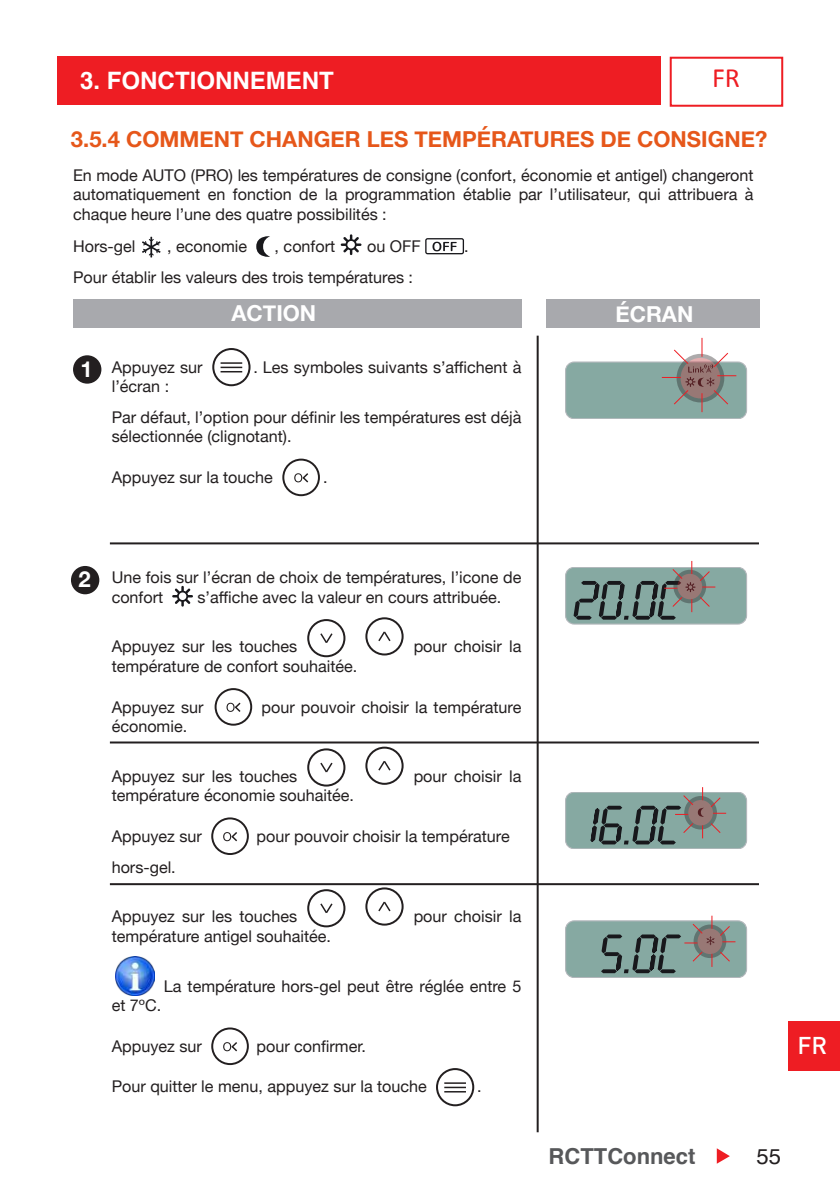
<style>
.page{position:relative;width:840px;height:1191px;background:#fff}
.page>*{position:absolute;margin:0;border:0;box-sizing:border-box;transform-origin:0 0}
.t1{font:28px "Calibri";color:#ee1d23}
.t2{font:700 24px "Helvetica";color:#fff}
.t3{font:500 24px "DIN Pro";color:#fff}
.t4{font:700 22px "Helvetica Neue";color:#e6571a}
.t5{font:700 22px "Helvetica Neue";color:#fff}
.t6{font:700 22px "Helvetica";color:#57585a}
.t7{font:22px "Helvetica";color:#231f20}
.t8{font:16.2px/19.4px "Helvetica Neue";color:#231f20}
.s1{font-weight:700;font-size:22px;color:#fff}
</style>
<div class="page">
<svg style="left:716px;top:1148px;width:13px;height:15px"></svg>
<div style="left:669px;top:57px;width:113px;height:50px;border:2px solid #ee1d23"></div>
<div style="left:57px;top:57px;width:603px;height:48px;background:#ee1d23"></div>
<div style="left:787px;top:1021px;width:52px;height:49px;background:#ee1d23"></div>
<svg style="left:142px;top:237px;width:18px;height:20px"></svg>
<svg style="left:256px;top:236px;width:14px;height:21px"></svg>
<svg style="left:340px;top:234px;width:21px;height:21px"></svg>
<svg style="left:425px;top:238px;width:39px;height:16px"></svg>
<div style="left:73px;top:355px;width:28px;height:29px;background:#231f20;border-radius:50%"></div>
<div style="left:565px;top:362px;width:181px;height:57px;background:#86a9a2;border-radius:9px"></div>
<div style="left:564px;top:362px;width:182px;height:57px;border:1px solid #b2b7bb;border-radius:9px"></div>
<svg style="left:661px;top:338px;width:75px;height:74px"></svg>
<hr style="left:536px;top:336px;width:2px;height:796px;background:#231f20">
<div style="left:73px;top:299px;width:448px;height:29px;background:#a8a9ad"></div>
<div style="left:546px;top:299px;width:213px;height:29px;background:#a8a9ad"></div>
<hr style="left:110px;top:542px;width:648px;height:2px;background:#231f20">
<div style="left:212px;top:348px;width:38px;height:38px;border:2px solid #231f20;border-radius:50%"></div>
<hr style="left:220px;top:362px;width:22px;height:2px;background:#231f20">
<svg style="left:220px;top:367px;width:22px;height:5px"></svg>
<div style="left:282px;top:458px;width:38px;height:38px;border:2px solid #231f20;border-radius:50%"></div>
<svg style="left:294px;top:473px;width:15px;height:10px"></svg>
<div style="left:71px;top:566px;width:28px;height:28px;background:#231f20;border-radius:50%"></div>
<svg style="left:172px;top:586px;width:21px;height:20px"></svg>
<div style="left:307px;top:619px;width:38px;height:38px;border:2px solid #231f20;border-radius:50%"></div>
<svg style="left:320px;top:633px;width:13px;height:10px"></svg>
<div style="left:365px;top:617px;width:38px;height:38px;border:2px solid #231f20;border-radius:50%"></div>
<svg style="left:378px;top:631px;width:13px;height:11px"></svg>
<div style="left:214px;top:688px;width:38px;height:37px;border:2px solid #231f20;border-radius:50%"></div>
<svg style="left:226px;top:702px;width:15px;height:10px"></svg>
<div style="left:307px;top:748px;width:38px;height:38px;border:2px solid #231f20;border-radius:50%"></div>
<svg style="left:320px;top:762px;width:13px;height:11px"></svg>
<div style="left:365px;top:746px;width:38px;height:39px;border:2px solid #231f20;border-radius:50%"></div>
<svg style="left:378px;top:761px;width:13px;height:10px"></svg>
<div style="left:211px;top:817px;width:38px;height:38px;border:2px solid #231f20;border-radius:50%"></div>
<svg style="left:223px;top:832px;width:14px;height:10px"></svg>
<div style="left:307px;top:889px;width:38px;height:38px;border:2px solid #231f20;border-radius:50%"></div>
<svg style="left:320px;top:903px;width:13px;height:10px"></svg>
<div style="left:365px;top:887px;width:38px;height:38px;border:2px solid #231f20;border-radius:50%"></div>
<svg style="left:378px;top:901px;width:13px;height:11px"></svg>
<img style="left:115px;top:956px;width:39px;height:39px">
<div style="left:211px;top:1027px;width:38px;height:38px;border:2px solid #231f20;border-radius:50%"></div>
<svg style="left:223px;top:1042px;width:14px;height:10px"></svg>
<div style="left:436px;top:1068px;width:38px;height:38px;border:2px solid #231f20;border-radius:50%"></div>
<svg style="left:444px;top:1082px;width:21px;height:1px"></svg>
<hr style="left:444px;top:1086px;width:21px;height:2px;background:#231f20">
<svg style="left:444px;top:1091px;width:21px;height:1px"></svg>
<div style="left:565px;top:567px;width:181px;height:57px;background:#86a9a2;border-radius:9px"></div>
<div style="left:564px;top:567px;width:182px;height:57px;border:1px solid #b2b7bb;border-radius:9px"></div>
<svg style="left:573px;top:561px;width:142px;height:58px"></svg>
<div style="left:565px;top:792px;width:181px;height:57px;background:#86a9a2;border-radius:9px"></div>
<div style="left:564px;top:792px;width:182px;height:57px;border:1px solid #b2b7bb;border-radius:9px"></div>
<svg style="left:685px;top:798px;width:29px;height:29px"></svg>
<div style="left:683px;top:796px;width:33px;height:33px;border:4px solid #231f20;border-radius:50%"></div>
<svg style="left:709px;top:797px;width:16px;height:16px"></svg>
<svg style="left:709px;top:822px;width:12px;height:11px"></svg>
<svg style="left:590px;top:787px;width:113px;height:57px"></svg>
<hr style="left:110px;top:741px;width:648px;height:2px;background:#231f20">
<hr style="left:110px;top:883px;width:648px;height:2px;background:#231f20">
<div style="left:565px;top:921px;width:181px;height:56px;background:#86a9a2;border-radius:9px"></div>
<div style="left:564px;top:920px;width:182px;height:57px;border:1px solid #b2b7bb;border-radius:9px"></div>
<svg style="left:600px;top:915px;width:135px;height:58px"></svg>
<h1 class="t1" style="left:711px;top:61px;width:30px">FR</h1>
<h2 class="t2" style="left:80px;top:61px;width:255px">3. FONCTIONNEMENT</h2>
<h3 class="t4" style="left:71px;top:122px;width:697px">3.5.4 COMMENT CHANGER LES TEMPÉRATURES DE CONSIGNE?</h3>
<p class="t8" style="left:73px;top:166px;width:681px;text-align:justify">En mode AUTO (PRO) les températures de consigne (confort, économie et antigel) changeront automatiquement en fonction de la programmation établie par l’utilisateur, qui attribuera à chaque heure l’une des quatre possibilités :</p>
<p class="t8" style="left:73px;top:237px;width:64px">Hors-gel</p>
<p class="t8" style="left:167px;top:237px;width:81px">, economie</p>
<p class="t8" style="left:274px;top:237px;width:62px">, confort</p>
<p class="t8" style="left:367px;top:237px;width:55px">ou OFF</p>
<p class="t8" style="left:464px;top:237px;width:6px">.</p>
<p class="t8" style="left:73px;top:268px;width:341px">Pour établir les valeurs des trois températures :</p>
<h3 class="t5" style="left:81px;top:352px;width:14px">1</h3>
<h3 class="t5" style="left:231px;top:296px;width:86px">ACTION</h3>
<h3 class="t5" style="left:615px;top:297px;width:79px">ÉCRAN</h3>
<p class="t8" style="left:112px;top:358px;width:92px">Appuyez sur</p>
<p class="t8" style="left:253px;top:358px;width:269px">. Les symboles suivants s’affichent à</p>
<p class="t8" style="left:112px;top:372px;width:411px;line-height:30.8px">l’écran :<br>Par défaut, l’option pour définir les températures est déjà</p>
<p class="t8" style="left:112px;top:428px;width:181px">sélectionnée (clignotant).</p>
<p class="t8" style="left:112px;top:468px;width:163px">Appuyez sur la touche</p>
<p class="t8" style="left:323px;top:468px;width:6px">.</p>
<p class="t8" style="left:112px;top:568px;width:411px;line-height:20px;text-indent:-33px"><span class="s1">2</span> Une fois sur l’écran de choix de températures, l’icone de confort</p>
<p class="t8" style="left:197px;top:588px;width:305px">s’affiche avec la valeur en cours attribuée.</p>
<p class="t8" style="left:112px;top:638px;width:187px">Appuyez sur les touches</p>
<p class="t8" style="left:413px;top:638px;width:109px">pour choisir la</p>
<p class="t8" style="left:112px;top:657px;width:247px">température de confort souhaitée.</p>
<p class="t8" style="left:112px;top:698px;width:93px">Appuyez sur</p>
<p class="t8" style="left:261px;top:698px;width:261px">pour pouvoir choisir la température</p>
<p class="t8" style="left:112px;top:717px;width:77px">économie.</p>
<p class="t8" style="left:112px;top:767px;width:187px">Appuyez sur les touches</p>
<p class="t8" style="left:413px;top:767px;width:109px">pour choisir la</p>
<p class="t8" style="left:112px;top:786px;width:244px">température économie souhaitée.</p>
<p class="t8" style="left:112px;top:827px;width:92px">Appuyez sur</p>
<p class="t8" style="left:256px;top:827px;width:254px">pour pouvoir choisir la température</p>
<p class="t8" style="left:112px;top:858px;width:66px">hors-gel.</p>
<p class="t8" style="left:112px;top:908px;width:187px">Appuyez sur les touches</p>
<p class="t8" style="left:413px;top:908px;width:109px">pour choisir la</p>
<p class="t8" style="left:112px;top:927px;width:221px">température antigel souhaitée.</p>
<p class="t8" style="left:164px;top:977px;width:359px">La température hors-gel peut être réglée entre 5</p>
<p class="t8" style="left:112px;top:996px;width:51px">et 7ºC.</p>
<p class="t8" style="left:112px;top:1037px;width:92px">Appuyez sur</p>
<p class="t8" style="left:256px;top:1037px;width:111px">pour confirmer.</p>
<p class="t8" style="left:112px;top:1077px;width:316px">Pour quitter le menu, appuyez sur la touche</p>
<p class="t8" style="left:477px;top:1077px;width:6px">.</p>
<h2 class="t3" style="left:797px;top:1029px;width:31px">FR</h2>
<h3 class="t6" style="left:548px;top:1138px;width:148px">RCTTConnect</h3>
<h3 class="t7" style="left:756px;top:1139px;width:26px">55</h3>
</div>
